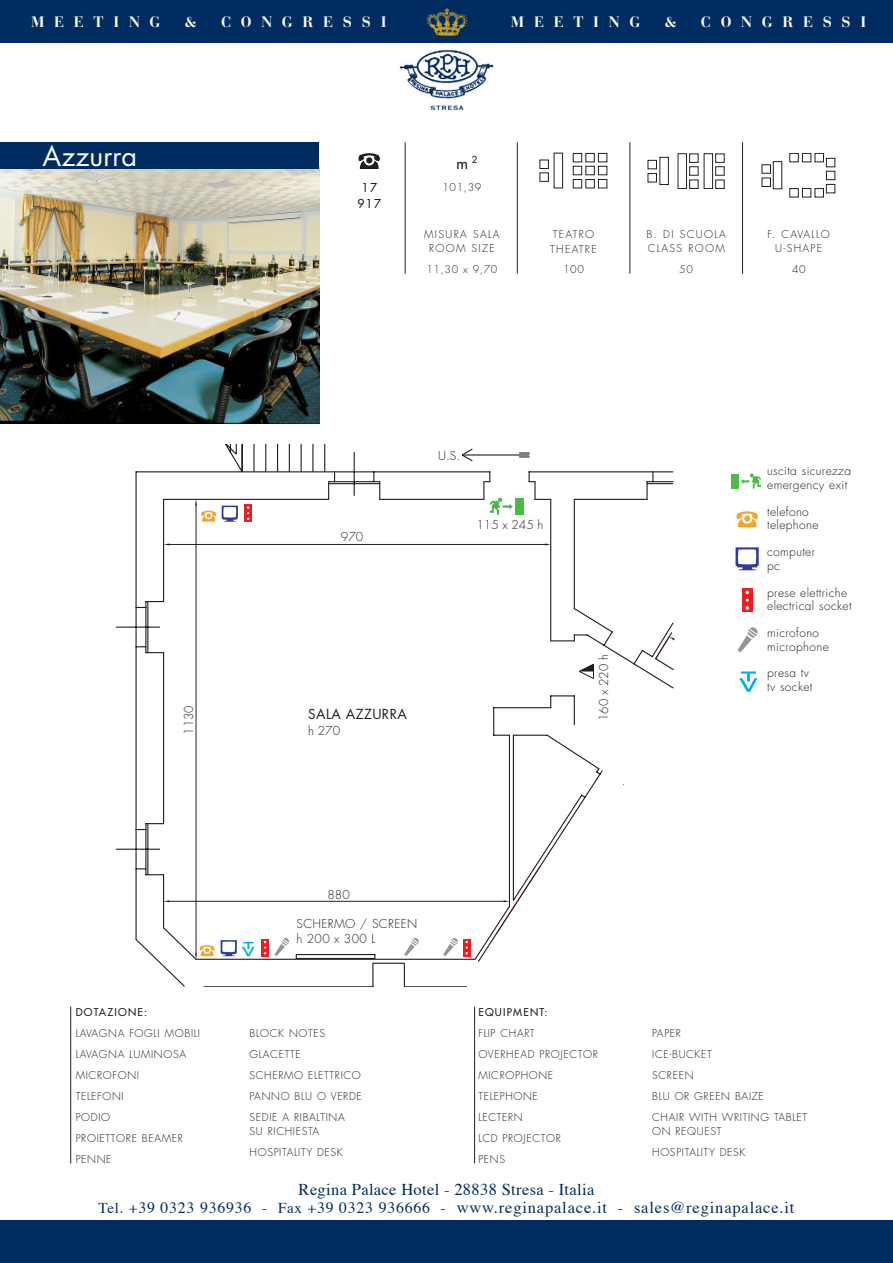
<style>
.page{position:relative;width:893px;height:1263px;background:#fff}
.page>*{position:absolute;margin:0;border:0;box-sizing:border-box;transform-origin:0 0}
.t1{font:27px "Futura";color:#fff}
.t2{font:16.5px "Times";letter-spacing:.05em;color:#002c62}
.t3{font:16.5px "Times";letter-spacing:.02em;color:#002c62}
.t4{font:15px "Bauer Bodoni";letter-spacing:-.03em;color:#002c62}
.t5{font:700 15px "Bauer Bodoni";letter-spacing:.65em;color:#fff}
.t6{font:15px "Futura";color:#231f20}
.t7{font:13.5px "Futura";letter-spacing:.03em;color:#231f20}
.t8{font:300 12px/13.5px "Futura";letter-spacing:.03em;color:#231f20}
.t9{font:12px/16.4px "Futura";color:#231f20;text-align:center}
.t10{font:300 10.5px/21px "Futura";letter-spacing:.06em;color:#231f20}
.t11{font:300 10.5px/13.8px "Futura";letter-spacing:.125em;color:#231f20}
.s1{font-weight:400}
.s2{font-size:15px}
.s3{font-size:15.75px}
</style>
<div class="page">
<div style="left:0;top:1220px;width:893px;height:43px;background:#002c62"></div>
<hr style="left:462px;top:454px;width:67px;height:2px;background:#231f20">
<svg style="left:519px;top:452px;width:10px;height:5px"></svg>
<svg style="left:225px;top:444px;width:249px;height:27px"></svg>
<svg style="left:134px;top:471px;width:541px;height:516px"></svg>
<svg style="left:404px;top:963px;width:1px;height:23px"></svg>
<hr style="left:373px;top:963px;width:31px;height:1px;background:#231f20">
<hr style="left:404px;top:986px;width:63px;height:1px;background:#231f20">
<svg style="left:295px;top:734px;width:309px;height:229px"></svg>
<svg style="left:579px;top:664px;width:15px;height:15px"></svg>
<svg style="left:195px;top:940px;width:60px;height:20px"></svg>
<div style="left:244px;top:505px;width:8px;height:17px;background:#ee1d23"></div>
<svg style="left:247px;top:506px;width:2px;height:14px"></svg>
<div style="left:463px;top:939px;width:8px;height:17px;background:#ee1d23"></div>
<svg style="left:465px;top:941px;width:3px;height:13px"></svg>
<svg style="left:443px;top:937px;width:16px;height:19px"></svg>
<svg style="left:404px;top:937px;width:16px;height:19px"></svg>
<svg style="left:261px;top:939px;width:8px;height:17px"></svg>
<svg style="left:264px;top:941px;width:2px;height:13px"></svg>
<svg style="left:274px;top:937px;width:16px;height:19px"></svg>
<div style="left:515px;top:498px;width:8px;height:17px;background:#4eb848"></div>
<svg style="left:483px;top:481px;width:30px;height:34px"></svg>
<svg style="left:195px;top:499px;width:43px;height:23px"></svg>
<div style="left:742px;top:588px;width:11px;height:24px;background:#ee1d23"></div>
<svg style="left:745px;top:590px;width:4px;height:20px"></svg>
<svg style="left:735px;top:547px;width:24px;height:23px"></svg>
<svg style="left:739px;top:671px;width:18px;height:21px"></svg>
<div style="left:731px;top:474px;width:8px;height:14px;background:#4eb848"></div>
<svg style="left:740px;top:473px;width:21px;height:15px"></svg>
<svg style="left:736px;top:511px;width:22px;height:16px"></svg>
<svg style="left:737px;top:627px;width:21px;height:25px"></svg>
<hr style="left:517px;top:142px;width:1px;height:132px;background:#231f20">
<hr style="left:630px;top:142px;width:1px;height:132px;background:#231f20">
<hr style="left:742px;top:142px;width:1px;height:132px;background:#231f20">
<div style="left:573px;top:153px;width:9px;height:9px;border:1px solid #231f20"></div>
<div style="left:586px;top:153px;width:9px;height:9px;border:1px solid #231f20"></div>
<div style="left:598px;top:153px;width:9px;height:9px;border:1px solid #231f20"></div>
<div style="left:573px;top:166px;width:9px;height:9px;border:1px solid #231f20"></div>
<div style="left:586px;top:166px;width:9px;height:9px;border:1px solid #231f20"></div>
<div style="left:598px;top:166px;width:9px;height:9px;border:1px solid #231f20"></div>
<div style="left:573px;top:179px;width:9px;height:9px;border:1px solid #231f20"></div>
<div style="left:586px;top:179px;width:9px;height:9px;border:1px solid #231f20"></div>
<div style="left:598px;top:179px;width:9px;height:9px;border:1px solid #231f20"></div>
<div style="left:554px;top:153px;width:9px;height:35px;border:1px solid #231f20"></div>
<div style="left:540px;top:160px;width:9px;height:9px;border:1px solid #231f20"></div>
<div style="left:540px;top:173px;width:9px;height:9px;border:1px solid #231f20"></div>
<div style="left:689px;top:154px;width:9px;height:9px;border:1px solid #231f20"></div>
<div style="left:648px;top:160px;width:9px;height:9px;border:1px solid #231f20"></div>
<div style="left:689px;top:166px;width:9px;height:10px;border:1px solid #231f20"></div>
<div style="left:648px;top:173px;width:9px;height:9px;border:1px solid #231f20"></div>
<div style="left:689px;top:180px;width:9px;height:9px;border:1px solid #231f20"></div>
<div style="left:660px;top:157px;width:9px;height:28px;border:1px solid #231f20"></div>
<div style="left:678px;top:153px;width:9px;height:36px;border:1px solid #231f20"></div>
<div style="left:715px;top:154px;width:9px;height:9px;border:1px solid #231f20"></div>
<div style="left:715px;top:166px;width:9px;height:10px;border:1px solid #231f20"></div>
<div style="left:715px;top:180px;width:9px;height:9px;border:1px solid #231f20"></div>
<div style="left:704px;top:153px;width:9px;height:36px;border:1px solid #231f20"></div>
<div style="left:826px;top:158px;width:9px;height:9px;border:1px solid #231f20"></div>
<div style="left:826px;top:171px;width:9px;height:9px;border:1px solid #231f20"></div>
<div style="left:826px;top:184px;width:9px;height:9px;border:1px solid #231f20"></div>
<div style="left:790px;top:153px;width:8px;height:9px;border:1px solid #231f20"></div>
<div style="left:802px;top:153px;width:9px;height:9px;border:1px solid #231f20"></div>
<div style="left:815px;top:153px;width:9px;height:9px;border:1px solid #231f20"></div>
<div style="left:790px;top:188px;width:8px;height:9px;border:1px solid #231f20"></div>
<div style="left:802px;top:188px;width:9px;height:9px;border:1px solid #231f20"></div>
<div style="left:815px;top:188px;width:9px;height:9px;border:1px solid #231f20"></div>
<div style="left:773px;top:161px;width:9px;height:28px;border:1px solid #231f20"></div>
<div style="left:762px;top:165px;width:9px;height:8px;border:1px solid #231f20"></div>
<div style="left:762px;top:178px;width:9px;height:9px;border:1px solid #231f20"></div>
<hr style="left:405px;top:142px;width:1px;height:132px;background:#231f20">
<svg style="left:358px;top:153px;width:22px;height:16px"></svg>
<hr style="left:474px;top:1007px;width:1px;height:156px;background:#231f20">
<hr style="left:70px;top:1007px;width:1px;height:156px;background:#231f20">
<div style="left:0;top:0;width:893px;height:42px;background:#002c62"></div>
<img style="left:399px;top:50px;width:95px;height:61px">
<img style="left:426px;top:8px;width:42px;height:28px">
<img style="left:0;top:169px;width:319px;height:254px">
<div style="left:0;top:142px;width:319px;height:27px;background:#002c62"></div>
<p class="t5" style="left:31px;top:12px;width:131px">MEETING</p>
<p class="t5" style="left:184px;top:12px;width:14px">&amp;</p>
<p class="t5" style="left:221px;top:12px;width:167px">CONGRESSI</p>
<p class="t5" style="left:511px;top:12px;width:131px">MEETING</p>
<p class="t5" style="left:664px;top:12px;width:14px">&amp;</p>
<p class="t5" style="left:701px;top:12px;width:167px">CONGRESSI</p>
<p class="t1" style="left:43px;top:138px;width:96px">Azzurra</p>
<p class="t9" style="left:358px;top:179px;width:25px">17<br>917</p>
<p class="t6" style="left:456px;top:154px;width:22px">m <sup>2</sup></p>
<p class="t10" style="left:442px;top:176px;width:41px">101,39</p>
<p class="t11" style="left:424px;top:227px;width:77px;text-align:center">MISURA SALA<br>ROOM SIZE</p>
<p class="t10" style="left:426px;top:259px;width:73px">11,30 x 9,70</p>
<p class="t11" style="left:550px;top:227px;width:48px;line-height:15px">TEATRO<br>THEATRE</p>
<p class="t11" style="left:647px;top:227px;width:81px">B. DI SCUOLA<br>CLASS ROOM</p>
<p class="t11" style="left:767px;top:227px;width:64px;text-align:center">F. CAVALLO<br>U-SHAPE</p>
<p class="t10" style="left:563px;top:259px;width:22px">100</p>
<p class="t10" style="left:679px;top:259px;width:15px">50</p>
<p class="t10" style="left:792px;top:259px;width:15px">40</p>
<p class="t8" style="left:182px;top:735px;width:31px;rotate:-90deg">1130</p>
<p class="t8" style="left:341px;top:530px;width:24px">970</p>
<p class="t8" style="left:438px;top:449px;width:23px">U.S.</p>
<p class="t8" style="left:476px;top:518px;width:68px">115 x 245 h</p>
<p class="t7" style="left:308px;top:705px;width:100px">SALA AZZURRA</p>
<p class="t8" style="left:308px;top:724px;width:33px">h 270</p>
<p class="t8" style="left:597px;top:721px;width:68px;rotate:-90deg">160 x 220 h</p>
<p class="t8" style="left:767px;top:464px;width:85px">uscita sicurezza emergency exit</p>
<p class="t8" style="left:767px;top:505px;width:53px">telefono telephone</p>
<p class="t8" style="left:767px;top:545px;width:49px">computer pc</p>
<p class="t8" style="left:767px;top:585px;width:86px">prese elettriche electrical socket</p>
<p class="t8" style="left:767px;top:626px;width:63px">microfono microphone</p>
<p class="t8" style="left:767px;top:666px;width:47px">presa tv tv socket</p>
<p class="t10" style="left:76px;top:1002px;width:126px"><span class="s1">DOTAZIONE:<br></span>LAVAGNA FOGLI MOBILI<br>LAVAGNA LUMINOSA<br>MICROFONI<br>TELEFONI<br>PODIO<br>PROIETTORE BEAMER<br>PENNE</p>
<p class="t8" style="left:327px;top:888px;width:24px">880</p>
<p class="t8" style="left:296px;top:916px;width:122px;line-height:15px">SCHERMO / SCREEN h 200 x 300 L</p>
<p class="t10" style="left:250px;top:1023px;width:114px">BLOCK NOTES<br>GLACETTE<br>SCHERMO ELETTRICO<br>PANNO BLU O VERDE<br>SEDIE A RIBALTINA</p>
<p class="t10" style="left:250px;top:1120px;width:95px">SU RICHIESTA<br>HOSPITALITY DESK</p>
<p class="t10" style="left:478px;top:1002px;width:121px"><span class="s1">EQUIPMENT:<br></span>FLIP CHART<br>OVERHEAD PROJECTOR<br>MICROPHONE<br>TELEPHONE<br>LECTERN<br>LCD PROJECTOR<br>PENS</p>
<p class="t10" style="left:652px;top:1023px;width:157px">PAPER<br>ICE-BUCKET<br>SCREEN<br>BLU OR GREEN BAIZE<br>CHAIR WITH WRITING TABLET</p>
<p class="t10" style="left:652px;top:1120px;width:95px">ON REQUEST<br>HOSPITALITY DESK</p>
<p class="t3" style="left:299px;top:1173px;width:297px">Regina Palace Hotel - 28838 Stresa - Italia</p>
<p class="t2" style="left:98px;top:1191px;width:697px"><span class="s2">Tel.</span> <span class="s3">+39 0323 936936</span> - <span class="s2">Fax</span> <span class="s3">+39 0323 936666</span> - www.reginapalace.it - sales@reginapalace.it</p>
<p class="t4" style="left:316px;top:1196px;width:262px">Regina Palace Hotel - 28838 Stresa - Italia</p>
</div>
